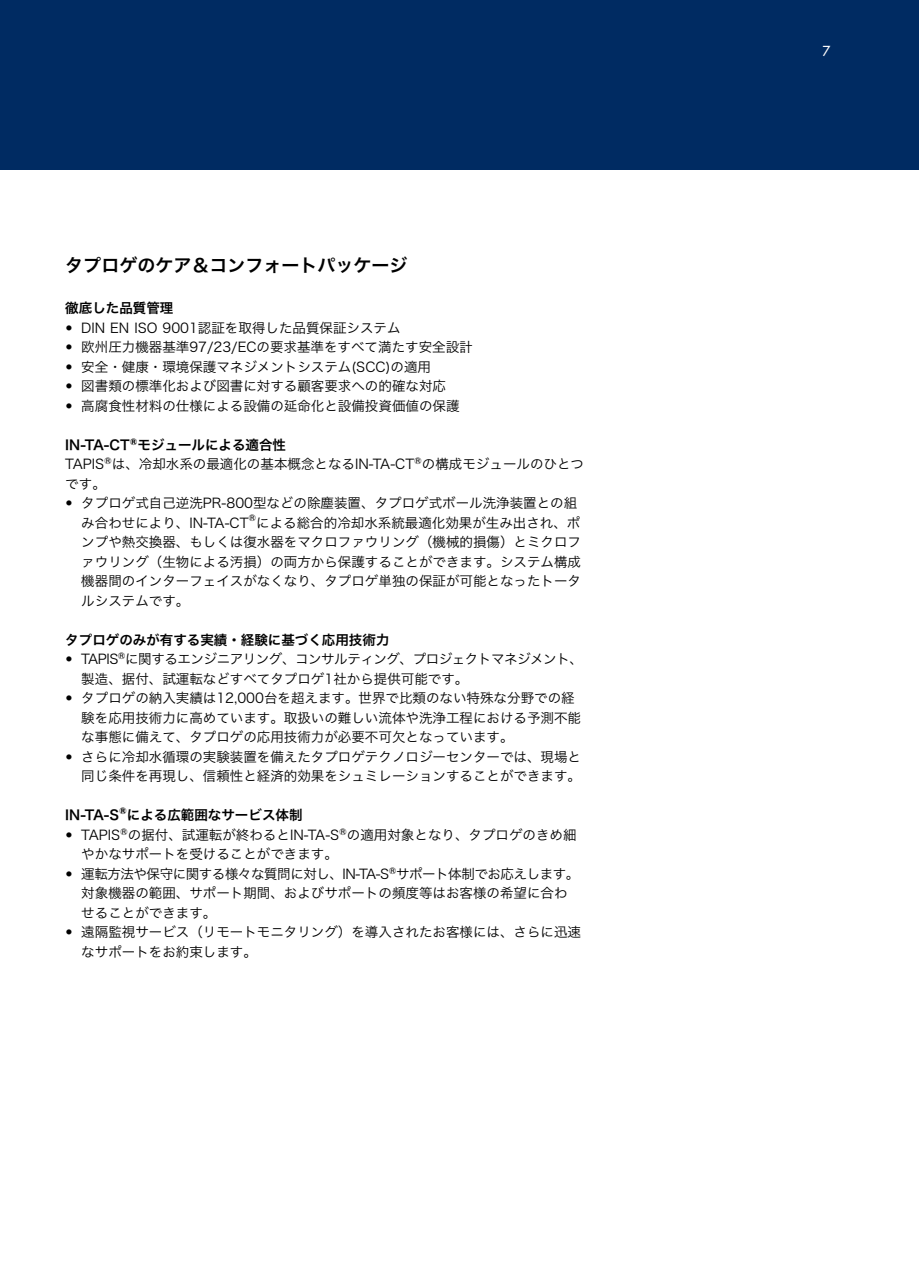
<style>
.page{position:relative;width:919px;height:1263px;background:#fff}
.page>*{position:absolute;margin:0;border:0;box-sizing:border-box;transform-origin:0 0}
.t1{font:18px "Hira Kaku Pro N W6";color:#000}
.t2{font:13.5px/19.5px "Hira Kaku Pro N W3";color:#000}
.t3{font:13.5px "Hira Kaku Pro N W6";color:#000}
.t4{font:13.5px/19.5px "Hira Kaku Pro N W3";letter-spacing:-.035em;color:#000}
.t5{font:13.5px "Futura";color:#fff}
.s1{font-family:"Futura"}
</style>
<div class="page">
<div style="left:0;top:0;width:918px;height:170px;background:#002b62"></div>
<h1 class="t1" style="left:65px;top:249px;width:344px">タプロゲのケア＆コンフォートパッケージ</h1>
<p class="t3" style="left:65px;top:296px;width:109px">徹底した品質管理</p>
<p class="t2" style="left:65px;top:317px;width:337px"><span class="s1">•</span> DIN EN ISO 9001認証を取得した品質保証システム</p>
<p class="t2" style="left:65px;top:336px;width:409px"><span class="s1">•</span> 欧州圧力機器基準97/23/ECの要求基準をすべて満たす安全設計</p>
<p class="t2" style="left:65px;top:356px;width:367px"><span class="s1">•</span> 安全・健康・環境保護マネジメントシステム(SCC)の適用</p>
<p class="t2" style="left:65px;top:375px;width:382px"><span class="s1">•</span> 図書類の標準化および図書に対する顧客要求への的確な対応</p>
<p class="t2" style="left:65px;top:395px;width:395px"><span class="s1">•</span> 高腐食性材料の仕様による設備の延命化と設備投資価値の保護</p>
<p class="t3" style="left:65px;top:432px;width:222px">IN-TA-CT®モジュールによる適合性</p>
<p class="t2" style="left:65px;top:453px;width:520px">TAPIS®は、冷却水系の最適化の基本概念となるIN-TA-CT®の構成モジュールのひとつです。</p>
<p class="t2" style="left:81px;top:492px;width:501px;text-indent:-16px"><span class="s1">•</span> タプロゲ式自己逆洗PR-800型などの除塵装置、タプロゲ式ボール洗浄装置との組み合わせにより、IN-TA-CT®による総合的冷却水系統最適化効果が生み出され、ポンプや熱交換器、もしくは復水器をマクロファウリング（機械的損傷）とミクロファウリング（生物による汚損）の両方から保護することができます。システム構成機器間のインターフェイスがなくなり、タプロゲ単独の保証が可能となったトータルシステムです。</p>
<p class="t3" style="left:65px;top:627px;width:325px">タプロゲのみが有する実績・経験に基づく応用技術力</p>
<p class="t4" style="left:81px;top:648px;width:503px;text-indent:-16px"><span class="s1">•</span> TAPIS®に関するエンジニアリング、コンサルティング、プロジェクトマネジメント、製造、据付、試運転などすべてタプロゲ1社から提供可能です。</p>
<p class="t2" style="left:81px;top:687px;width:501px;text-indent:-16px"><span class="s1">•</span> タプロゲの納入実績は12,000台を超えます。世界で比類のない特殊な分野での経験を応用技術力に高めています。取扱いの難しい流体や洗浄工程における予測不能な事態に備えて、タプロゲの応用技術力が必要不可欠となっています。</p>
<p class="t2" style="left:65px;top:746px;width:517px;text-align:right"><span class="s1">•</span> さらに冷却水循環の実験装置を備えたタプロゲテクノロジーセンターでは、現場と同じ条件を再現し、信頼性と経済的効果をシュミレーションすることができます。</p>
<p class="t3" style="left:65px;top:803px;width:239px">IN-TA-S®による広範囲なサービス体制</p>
<p class="t2" style="left:81px;top:824px;width:496px;text-indent:-16px"><span class="s1">•</span> TAPIS®の据付、試運転が終わるとIN-TA-S®の適用対象となり、タプロゲのきめ細やかなサポートを受けることができます。</p>
<p class="t2" style="left:81px;top:863px;width:499px;text-indent:-16px"><span class="s1">•</span> 運転方法や保守に関する様々な質問に対し、IN-TA-S®サポート体制でお応えします。対象機器の範囲、サポート期間、およびサポートの頻度等はお客様の希望に合わせることができます。</p>
<p class="t2" style="left:81px;top:921px;width:501px;text-indent:-16px"><span class="s1">•</span> 遠隔監視サービス（リモートモニタリング）を導入されたお客様には、さらに迅速なサポートをお約束します。</p>
<p class="t5" style="left:822px;top:44px;width:9px">7</p>
</div>
